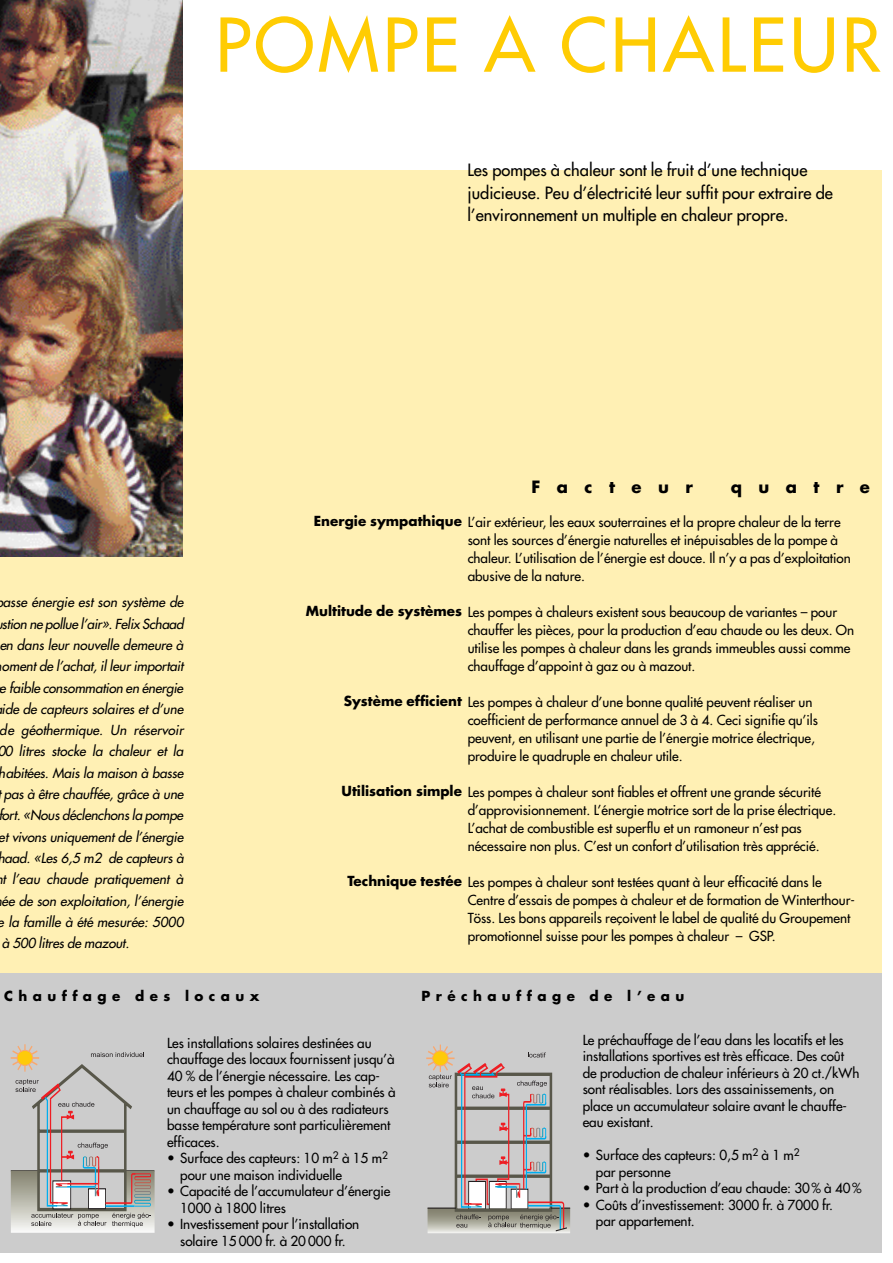
<style>
.page{position:relative;width:893px;height:1263px;background:#fff}
.page>*{position:absolute;margin:0;border:0;box-sizing:border-box;transform-origin:0 0}
.t1{font:72px "Futura";letter-spacing:.05em;color:#ffcc03}
.t2{font:16.5px/22.5px "Futura";color:#000}
.t3{font:700 16.5px "Futura";letter-spacing:1em;color:#000}
.t4{font:13.5px/16.5px "Futura";color:#000}
.t5{font:italic 13.5px "Futura";letter-spacing:-.01em;color:#000}
.t6{font:700 13.5px "Futura";letter-spacing:.4em;color:#000}
.s1{font-weight:700}
</style>
<div class="page">
<div style="left:0;top:170px;width:882px;height:803px;background:#fff0b4"></div>
<div style="left:0;top:973px;width:882px;height:279px;background:#ccc"></div>
<img style="left:0;top:0;width:182px;height:556px">
<hr style="left:11px;top:1170px;width:143px;height:1px;background:#231f20">
<img style="left:11px;top:1172px;width:144px;height:61px">
<hr style="left:11px;top:1171px;width:144px;height:1px;background:#82806e">
<svg style="left:11px;top:1044px;width:141px;height:183px"></svg>
<hr style="left:428px;top:1233px;width:142px;height:1px;background:#fff">
<img style="left:428px;top:1232px;width:142px;height:1px">
<svg style="left:426px;top:1044px;width:144px;height:188px"></svg>
<h1 class="t1" style="left:215px;top:9px;width:667px">POMPE A CHALEUR</h1>
<p class="t2" style="left:468px;top:160px;width:367px">Les pompes à chaleur sont le fruit d’une technique judicieuse. Peu d’électricité leur suffit pour extraire de l’environnement un multiple en chaleur propre.</p>
<p class="t5" style="left:3px;top:596px;width:182px">asse énergie est son système de</p>
<p class="t5" style="left:2px;top:617px;width:183px">stion ne pollue l’air». Felix Schaad</p>
<p class="t5" style="left:-1px;top:638px;width:186px">en dans leur nouvelle demeure à</p>
<p class="t5" style="left:2px;top:659px;width:183px">oment de l’achat, il leur importait</p>
<p class="t5" style="left:0;top:681px;width:185px">e faible consommation en énergie</p>
<p class="t5" style="left:2px;top:702px;width:183px">ide de capteurs solaires et d’une</p>
<p class="t5" style="left:0;top:723px;width:185px">de géothermique. Un réservoir</p>
<p class="t5" style="left:-3px;top:745px;width:188px">00 litres stocke la chaleur et la</p>
<p class="t5" style="left:-1px;top:766px;width:186px">habitées. Mais la maison à basse</p>
<p class="t5" style="left:4px;top:787px;width:181px">pas à être chauffée, grâce à une</p>
<p class="t5" style="left:-2px;top:809px;width:186px">fort. «Nous déclenchons la pompe</p>
<p class="t5" style="left:-1px;top:830px;width:186px">et vivons uniquement de l’énergie</p>
<p class="t5" style="left:-3px;top:851px;width:188px">haad. «Les 6,5 m2 de capteurs à</p>
<p class="t5" style="left:2px;top:872px;width:183px">t l’eau chaude pratiquement à</p>
<p class="t5" style="left:2px;top:894px;width:183px">ée de son exploitation, l’énergie</p>
<p class="t5" style="left:-2px;top:915px;width:187px">e la famille à été mesurée: 5000</p>
<p class="t5" style="left:2px;top:936px;width:129px">à 500 litres de mazout.</p>
<p class="t3" style="left:531px;top:479px;width:163px">Facteur</p>
<p class="t3" style="left:731px;top:479px;width:141px">quatre</p>
<p class="t4" style="left:468px;top:513px;width:385px;line-height:18px;text-indent:-154px"><span class="s1">Energie sympathique</span> L’air extérieur, les eaux souterraines et la propre chaleur de la terre sont les sources d’énergie naturelles et inépuisables de la pompe à chaleur. L’utilisation de l’énergie est douce. Il n’y a pas d’exploitation abusive de la nature.</p>
<p class="t4" style="left:468px;top:603px;width:388px;line-height:18px;text-indent:-162px"><span class="s1">Multitude de systèmes</span> Les pompes à chaleurs existent sous beaucoup de variantes – pour chauffer les pièces, pour la production d’eau chaude ou les deux. On utilise les pompes à chaleur dans les grands immeubles aussi comme chauffage d’appoint à gaz ou à mazout.</p>
<p class="t4" style="left:468px;top:693px;width:352px;line-height:18px;text-indent:-124px"><span class="s1">Système efficient</span> Les pompes à chaleur d’une bonne qualité peuvent réaliser un coefficient de performance annuel de 3 à 4. Ceci signifie qu’ils peuvent, en utilisant une partie de l’énergie motrice électrique, produire le quadruple en chaleur utile.</p>
<p class="t4" style="left:468px;top:783px;width:370px;line-height:18px;text-indent:-126px"><span class="s1">Utilisation simple</span> Les pompes à chaleur sont fiables et offrent une grande sécurité d’approvisionnement. L’énergie motrice sort de la prise électrique.<br>L’achat de combustible est superflu et un ramoneur n’est pas nécessaire non plus. C’est un confort d’utilisation très apprécié.</p>
<p class="t4" style="left:468px;top:873px;width:389px;line-height:18px;text-indent:-120px"><span class="s1">Technique testée</span> Les pompes à chaleur sont testées quant à leur efficacité dans le Centre d’essais de pompes à chaleur et de formation de Winterthour-Töss. Les bons appareils reçoivent le label de qualité du Groupement promotionnel suisse pour les pompes à chaleur – GSP.</p>
<p class="t6" style="left:4px;top:990px;width:257px">Chauffage des locaux</p>
<p class="t6" style="left:422px;top:990px;width:264px">Préchauffage de l’eau</p>
<p class="t4" style="left:167px;top:1035px;width:230px">Les installations solaires destinées au chauffage des locaux fournissent jusqu’à 40 % de l’énergie nécessaire. Les cap&shy;teurs et les pompes à chaleur combinés à un chauffage au sol ou à des radiateurs basse température sont particulièrement efficaces.</p>
<p class="t4" style="left:180px;top:1151px;width:209px;text-indent:-13px">• Surface des capteurs: 10 m<sup>2</sup> à 15 m<sup>2 </sup>pour une maison individuelle</p>
<p class="t4" style="left:180px;top:1184px;width:212px;text-indent:-13px">• Capacité de l’accumulateur d’énergie<br>1000 à 1800 litres</p>
<p class="t4" style="left:167px;top:1217px;width:194px;text-align:center">• Investissement pour l’installation solaire 15 000 fr. à 20 000 fr.</p>
<p class="t4" style="left:583px;top:1032px;width:278px">Le préchauffage de l’eau dans les locatifs et les installations sportives est très efficace. Des coût de production de chaleur inférieurs à 20 ct./kWh sont réalisables. Lors des assainissements, on place un accumulateur solaire avant le chauffe&shy;eau existant.</p>
<p class="t4" style="left:596px;top:1148px;width:205px;text-indent:-13px">• Surface des capteurs: 0,5 m<sup>2</sup> à 1 m<sup>2 </sup>par personne</p>
<p class="t4" style="left:583px;top:1181px;width:280px">• Part à la production d’eau chaude: 30% à 40%</p>
<p class="t4" style="left:596px;top:1197px;width:239px;text-indent:-13px">• Coûts d’investissement: 3000 fr. à 7000 fr. par appartement.</p>
</div>
